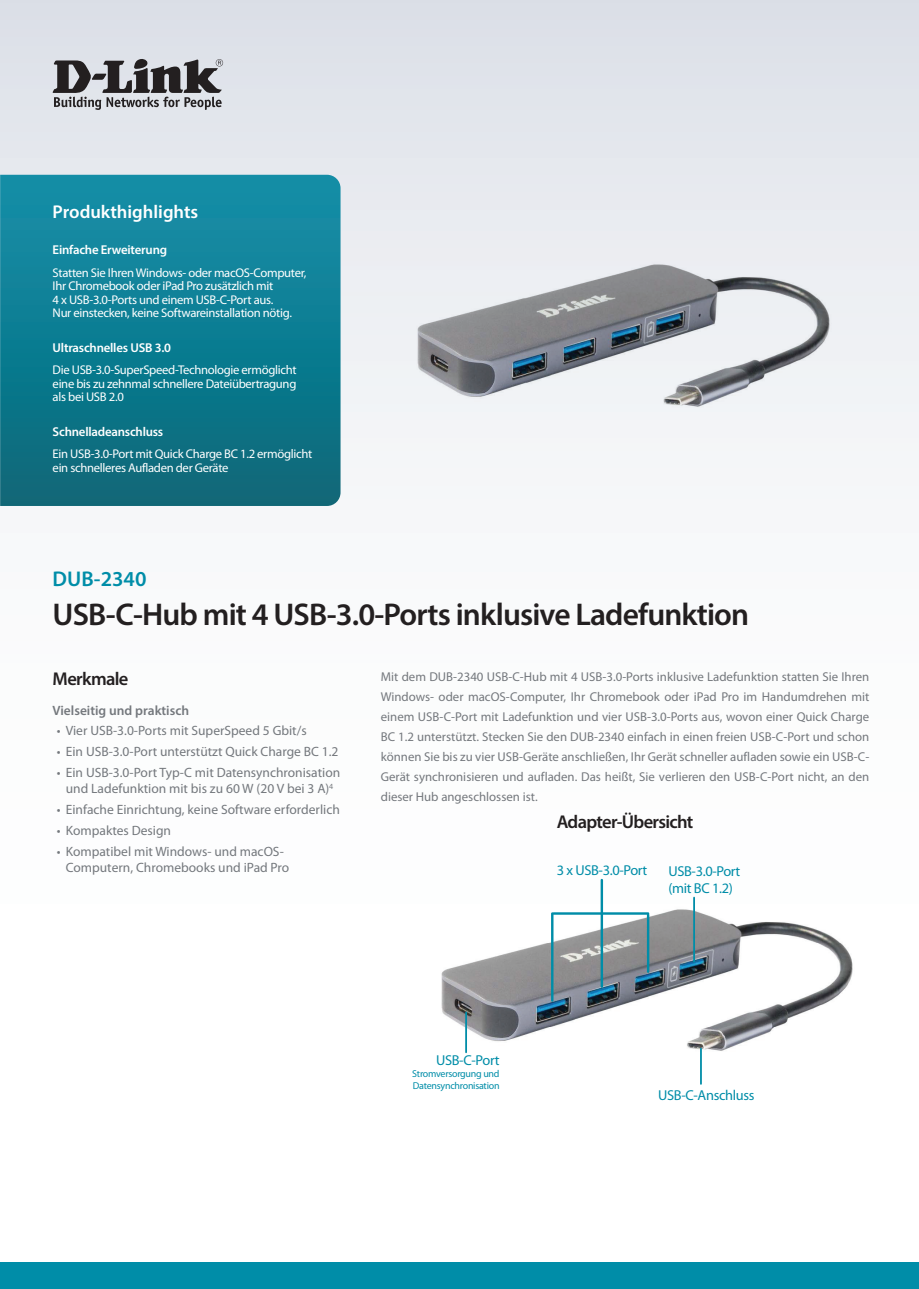
<style>
.page{position:relative;width:919px;height:1289px;background:#fff}
.page>*{position:absolute;margin:0;border:0;box-sizing:border-box;transform-origin:0 0}
.t1{font:600 31.5px "Myriad Pro";letter-spacing:-.025em;color:#231f20}
.t2{font:600 21.3px "Myriad Pro";color:#008da8}
.t3{font:600 18.6px "Myriad Pro";letter-spacing:-.04em;color:#231f20}
.t4{font:600 18.6px "Myriad Pro";color:#fff}
.t5{font:14.4px/17.2px "Myriad Pro";letter-spacing:-.025em;color:#008da8}
.t6{font:13.5px/16.5px "Myriad Pro";color:#74787d;text-align:center}
.t7{font:600 13.5px "Myriad Pro";color:#74787d}
.t8{font:12.9px/20px "Myriad Pro";color:#74787d;text-align:justify}
.t9{font:600 12.9px "Myriad Pro";letter-spacing:-.015em;color:#fff}
.t10{font:12.6px/13.5px "Myriad Pro";letter-spacing:-.025em;color:#fff}
.t11{font:10.05px/12px "Myriad Pro";letter-spacing:-.025em;color:#008da8}
</style>
<div class="page">
<div style="left:0;top:0;width:918px;height:1097px;background:linear-gradient(to bottom,#e1e5eb,#fff)"></div>
<svg style="left:0;top:175px;width:340px;height:331px;background:#0f7c91"></svg>
<svg style="left:53px;top:59px;width:170px;height:51px;background:#8b8b90"></svg>
<img style="left:400px;top:256px;width:449px;height:168px">
<div style="left:0;top:1262px;width:918px;height:26px;background:#008da8"></div>
<img style="left:423px;top:901px;width:449px;height:167px">
<hr style="left:700px;top:1048px;width:1px;height:35px;background:#008da8">
<hr style="left:465px;top:1012px;width:2px;height:40px;background:#008da8">
<hr style="left:693px;top:897px;width:2px;height:64px;background:#008da8">
<hr style="left:553px;top:912px;width:95px;height:2px;background:#008da8">
<hr style="left:647px;top:914px;width:2px;height:57px;background:#008da8">
<hr style="left:600px;top:880px;width:3px;height:106px;background:#008da8">
<hr style="left:551px;top:913px;width:2px;height:87px;background:#008da8">
<h3 class="t4" style="left:53px;top:200px;width:147px">Produkthighlights</h3>
<p class="t9" style="left:53px;top:242px;width:116px">Einfache Erweiterung</p>
<p class="t10" style="left:53px;top:266px;width:255px">Statten Sie Ihren Windows- oder macOS-Computer, Ihr Chromebook oder iPad Pro zusätzlich mit<br>4 x USB-3.0-Ports und einem USB-C-Port aus.<br>Nur einstecken, keine Softwareinstallation nötig.</p>
<p class="t9" style="left:53px;top:339px;width:120px">Ultraschnelles USB 3.0</p>
<p class="t10" style="left:53px;top:363px;width:245px;text-align:justify">Die USB-3.0-SuperSpeed-Technologie ermöglicht eine bis zu zehnmal schnellere Dateiübertragung als bei USB 2.0</p>
<p class="t9" style="left:53px;top:423px;width:112px">Schnelladeanschluss</p>
<p class="t10" style="left:53px;top:447px;width:261px">Ein USB-3.0-Port mit Quick Charge BC 1.2 ermöglicht ein schnelleres Aufladen der Geräte</p>
<h2 class="t2" style="left:53px;top:565px;width:95px">DUB-2340</h2>
<h1 class="t1" style="left:53px;top:594px;width:698px">USB-C-Hub mit 4 USB-3.0-Ports inklusive Ladefunktion</h1>
<h3 class="t3" style="left:53px;top:667px;width:77px">Merkmale</h3>
<p class="t7" style="left:53px;top:701px;width:138px">Vielseitig und praktisch</p>
<p class="t6" style="left:57px;top:723px;width:251px">• Vier USB-3.0-Ports mit SuperSpeed 5 Gbit/s</p>
<p class="t6" style="left:57px;top:743px;width:283px">• Ein USB-3.0-Port unterstützt Quick Charge BC 1.2</p>
<p class="t6" style="left:57px;top:764px;width:285px">• Ein USB-3.0-Port Typ-C mit Datensynchronisation und Ladefunktion mit bis zu 60 W (20 V bei 3 A)<sup>4</sup></p>
<p class="t6" style="left:57px;top:801px;width:284px">• Einfache Einrichtung, keine Software erforderlich</p>
<p class="t6" style="left:57px;top:822px;width:116px">• Kompaktes Design</p>
<p class="t6" style="left:66px;top:843px;width:225px;text-align:left;text-indent:-9px">• Kompatibel mit Windows- und macOS-<br>Computern, Chromebooks und iPad Pro</p>
<p class="t8" style="left:381px;top:667px;width:490px">Mit dem DUB-2340 USB-C-Hub mit 4 USB-3.0-Ports inklusive Ladefunktion statten Sie Ihren Windows- oder macOS-Computer, Ihr Chromebook oder iPad Pro im Handumdrehen mit einem USB-C-Port mit Ladefunktion und vier USB-3.0-Ports aus, wovon einer Quick Charge BC 1.2 unterstützt. Stecken Sie den DUB-2340 einfach in einen freien USB-C-Port und schon können Sie bis zu vier USB-Geräte anschließen, Ihr Gerät schneller aufladen sowie ein USB-C-Gerät synchronisieren und aufladen. Das heißt, Sie verlieren den USB-C-Port nicht, an den dieser Hub angeschlossen ist.</p>
<h3 class="t3" style="left:556px;top:809px;width:138px">Adapter-Übersicht</h3>
<p class="t5" style="left:556px;top:862px;width:92px">3 x USB-3.0-Port</p>
<p class="t5" style="left:668px;top:862px;width:73px">USB-3.0-Port (mit BC 1.2)</p>
<p class="t5" style="left:436px;top:1052px;width:65px">USB-C-Port</p>
<p class="t11" style="left:412px;top:1068px;width:89px">Stromversorgung und<br>Datensynchronisation</p>
<p class="t5" style="left:658px;top:1086px;width:98px">USB-C-Anschluss</p>
</div>
